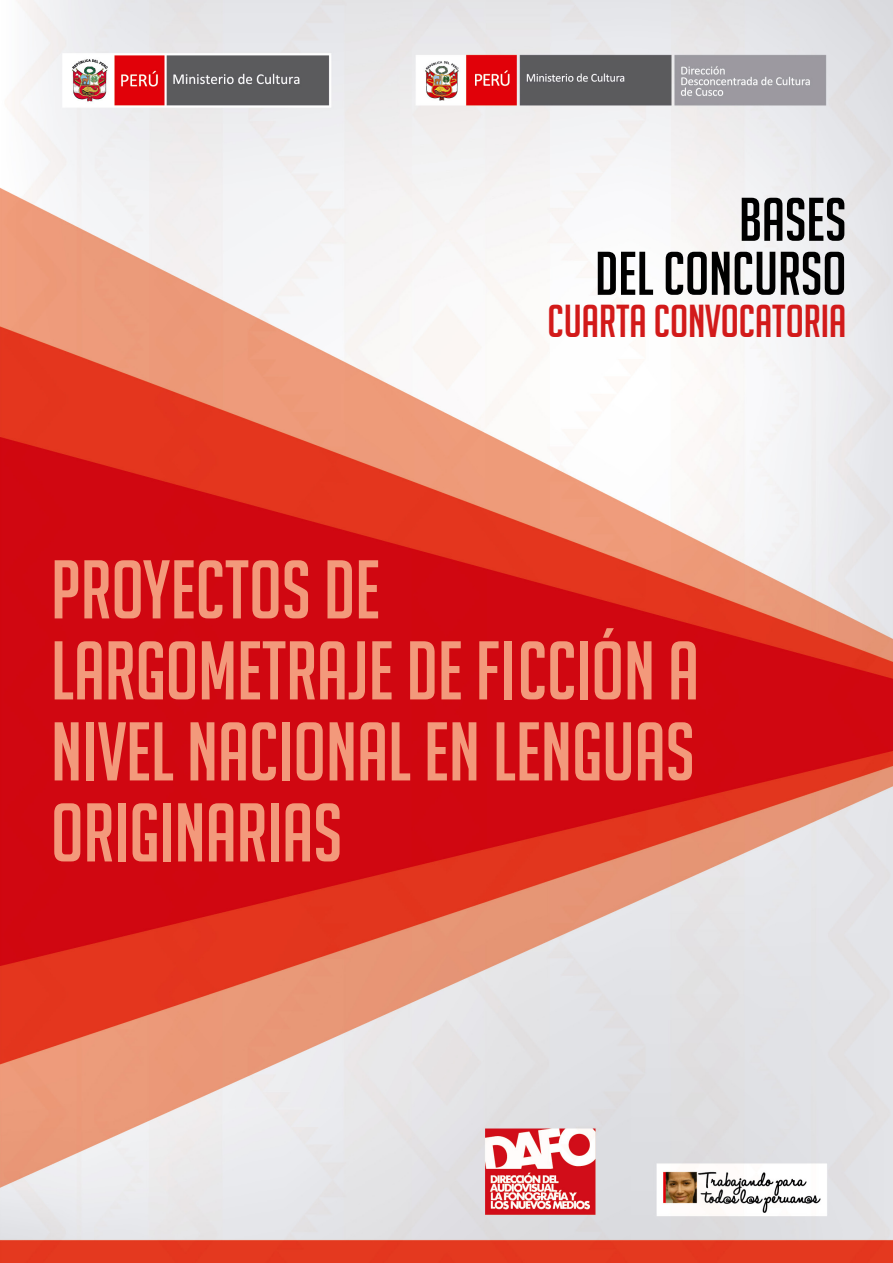
<style>
.page{position:relative;width:893px;height:1263px;background:#fff}
.page>*{position:absolute;margin:0;border:0;box-sizing:border-box;transform-origin:0 0}
.t1{font:81px/81px "Big Noodle Titling";color:#f3997b;text-align:justify}
.t2{font:60px "Big Noodle Titling";color:#000}
.t3{font:45px "Big Noodle Titling";color:#d21a1a}
</style>
<div class="page">
<img style="left:0;top:0;width:893px;height:1263px">
<p class="t2" style="left:739px;top:187px;width:109px">BASES</p>
<p class="t2" style="left:595px;top:241px;width:253px">DEL CONCURSO</p>
<p class="t3" style="left:547px;top:297px;width:301px">CUARTA CONVOCATORIA</p>
<p class="t1" style="left:51px;top:549px;width:331px">PROYECTOS DE</p>
<p class="t1" style="left:51px;top:630px;width:649px">LARGOMETRAJE DE FICCIÓN A NIVEL NACIONAL EN LENGUAS ORIGINARIAS</p>
</div>
